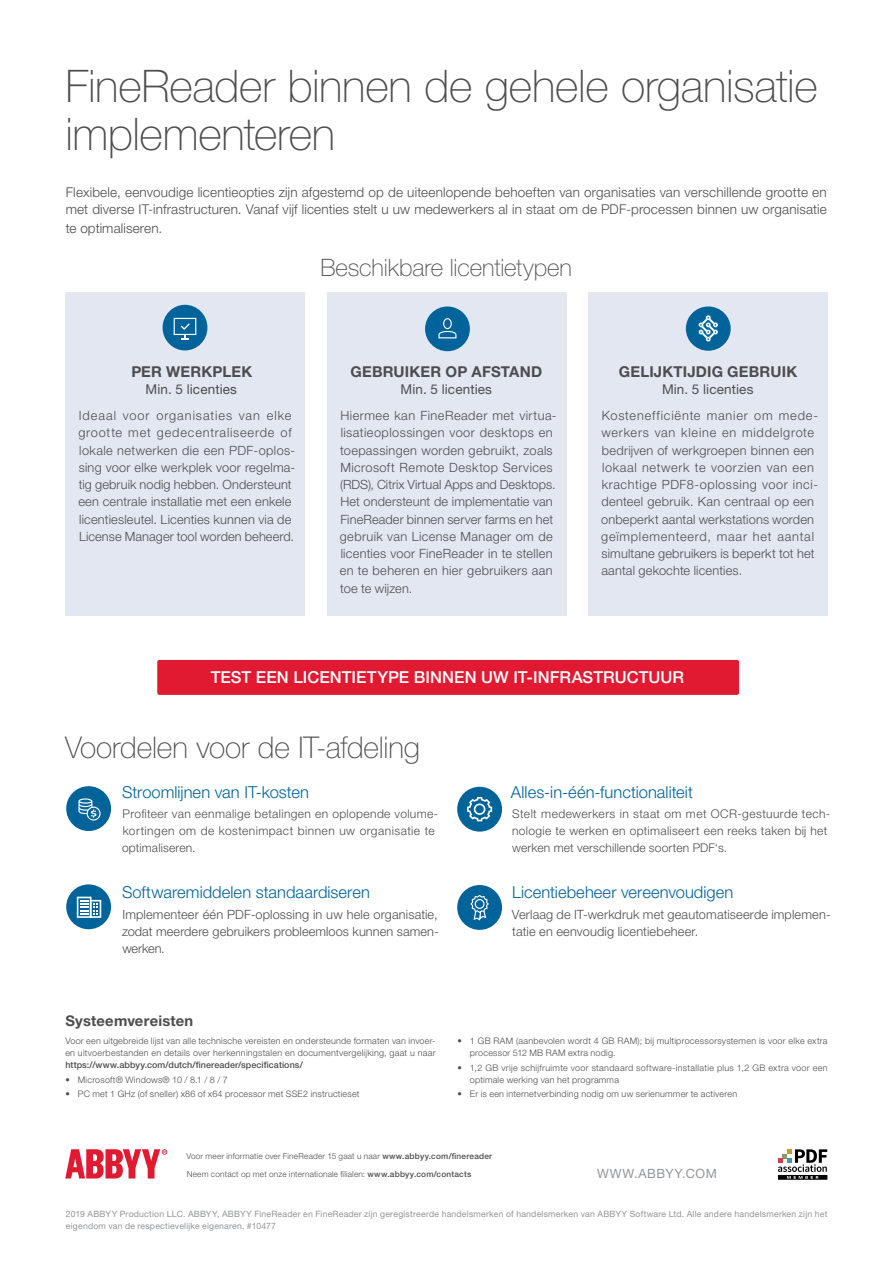
<style>
.page{position:relative;width:893px;height:1263px;background:#fff}
.page>*{position:absolute;margin:0;border:0;box-sizing:border-box;transform-origin:0 0}
.t1{font:100 45px/48px "Helvetica Neue LTW1 G";letter-spacing:-.01em;color:#4d4d4f}
.t2{font:100 30px "Helvetica Neue LTW1 G";letter-spacing:-.005em;color:#4d4d4f}
.t3{font:100 24px "Helvetica Neue LTW1 G";letter-spacing:-.005em;color:#4d4d4f}
.t4{font:300 16.5px "Helvetica Neue LTW1 G";color:#00639a}
.t5{font:500 16.5px "Helvetica Neue LTW1 G";letter-spacing:.005em;color:#fff}
.t6{font:700 15px "Helvetica Neue LTW1 G";letter-spacing:.01em;color:#4d4d4f}
.t7{font:700 14.7px "Helvetica Neue LTW1 G";letter-spacing:.015em;color:#4d4d4f}
.t8{font:300 13.5px/17.2px "Helvetica Neue LTW1 G";letter-spacing:.01em;color:#4d4d4f}
.t9{font:13.5px "Helvetica Neue LTW1 G";letter-spacing:.005em;color:#4d4d4f}
.t10{font:300 12.75px/17.2px "Helvetica Neue LTW1 G";letter-spacing:.02em;color:#4d4d4f}
.t11{font:12.75px "Helvetica Neue LTW1 G";letter-spacing:.045em;color:#939598}
.t12{font:300 12px/17.2px "Helvetica Neue LTW1 G";letter-spacing:.03em;color:#4d4d4f}
.t13{font:300 9px/12px "Helvetica Neue LTW1 G";letter-spacing:.025em;color:#4d4d4f}
.t14{font:500 9px "Helvetica Neue LTW1 G";letter-spacing:.005em;color:#4d4d4f}
.t15{font:8.7px/11.7px "Helvetica Neue LTW1 G";letter-spacing:.02em;color:#939598}
.t16{font:300 8.25px/17.7px "Helvetica Neue LTW1 G";letter-spacing:.025em;color:#4d4d4f}
.s1{font-weight:500}
</style>
<div class="page">
<div style="left:65px;top:292px;width:240px;height:323px;background:#e2e7f1"></div>
<div style="left:327px;top:292px;width:239px;height:323px;background:#e2e7f1"></div>
<div style="left:588px;top:292px;width:240px;height:323px;background:#e2e7f1"></div>
<svg style="left:65px;top:1149px;width:102px;height:29px"></svg>
<div style="left:157px;top:660px;width:582px;height:35px;background:#e11931;border-radius:2px"></div>
<div style="left:163px;top:305px;width:44px;height:45px;background:#00639a;border-radius:50%"></div>
<svg style="left:174px;top:318px;width:22px;height:22px"></svg>
<div style="left:425px;top:306px;width:45px;height:45px;background:#00639a;border-radius:50%"></div>
<svg style="left:438px;top:318px;width:18px;height:20px"></svg>
<div style="left:686px;top:306px;width:45px;height:45px;background:#00639a;border-radius:50%"></div>
<svg style="left:699px;top:315px;width:19px;height:27px"></svg>
<div style="left:457px;top:885px;width:45px;height:45px;background:#00639a;border-radius:50%"></div>
<svg style="left:470px;top:895px;width:19px;height:25px"></svg>
<div style="left:66px;top:786px;width:45px;height:45px;background:#00639a;border-radius:50%"></div>
<svg style="left:78px;top:798px;width:23px;height:22px"></svg>
<div style="left:66px;top:884px;width:45px;height:45px;background:#00639a;border-radius:50%"></div>
<svg style="left:77px;top:897px;width:24px;height:21px"></svg>
<div style="left:457px;top:787px;width:45px;height:45px;background:#00639a;border-radius:50%"></div>
<svg style="left:467px;top:797px;width:25px;height:24px"></svg>
<svg style="left:778px;top:1149px;width:49px;height:31px"></svg>
<h1 class="t1" style="left:65px;top:63px;width:754px">FineReader binnen de gehele organisatie implementeren</h1>
<p class="t8" style="left:66px;top:183px;width:762px">Flexibele, eenvoudige licentieopties zijn afgestemd op de uiteenlopende behoeften van organisaties van verschillende grootte en met diverse IT-infrastructuren. Vanaf vijf licenties stelt u uw medewerkers al in staat om de PDF-processen binnen uw organisatie</p>
<p class="t8" style="left:66px;top:219px;width:98px">te optimaliseren.</p>
<h3 class="t3" style="left:320px;top:253px;width:253px">Beschikbare licentietypen</h3>
<p class="t6" style="left:131px;top:363px;width:122px">PER WERKPLEK</p>
<p class="t9" style="left:146px;top:381px;width:93px">Min. 5 licenties</p>
<p class="t6" style="left:350px;top:363px;width:193px">GEBRUIKER OP AFSTAND</p>
<p class="t9" style="left:401px;top:381px;width:93px">Min. 5 licenties</p>
<p class="t6" style="left:619px;top:363px;width:180px">GELIJKTIJDIG GEBRUIK</p>
<p class="t9" style="left:662px;top:381px;width:93px">Min. 5 licenties</p>
<p class="t10" style="left:78px;top:407px;width:218px">Ideaal voor organisaties van elke grootte met gedecentraliseerde of lokale netwerken die een PDF-oplos&shy;sing voor elke werkplek voor regelma&shy;tig gebruik nodig hebben. Ondersteunt een centrale installatie met een enkele licentiesleutel. Licenties kunnen via de License Manager tool worden beheerd.</p>
<p class="t10" style="left:340px;top:407px;width:218px">Hiermee kan FineReader met virtua&shy;lisatieoplossingen voor desktops en toepassingen worden gebruikt, zoals Microsoft Remote Desktop Services (RDS), Citrix Virtual Apps and Desktops.<br>Het ondersteunt de implementatie van FineReader binnen server farms en het gebruik van License Manager om de licenties voor FineReader in te stellen en te beheren en hier gebruikers aan toe te wijzen.</p>
<p class="t10" style="left:601px;top:407px;width:218px">Kostenefficiënte manier om mede&shy;werkers van kleine en middelgrote bedrijven of werkgroepen binnen een lokaal netwerk te voorzien van een krachtige PDF8-oplossing voor inci&shy;denteel gebruik. Kan centraal op een onbeperkt aantal werkstations worden geïmplementeerd, maar het aantal simultane gebruikers is beperkt tot het aantal gekochte licenties.</p>
<p class="t5" style="left:211px;top:667px;width:475px">TEST EEN LICENTIETYPE BINNEN UW IT-INFRASTRUCTUUR</p>
<h2 class="t2" style="left:65px;top:730px;width:356px">Voordelen voor de IT-afdeling</h2>
<p class="t4" style="left:122px;top:782px;width:188px">Stroomlijnen van IT-kosten</p>
<p class="t12" style="left:122px;top:805px;width:318px">Profiteer van eenmalige betalingen en oplopende volume&shy;kortingen om de kostenimpact binnen uw organisatie te optimaliseren.</p>
<p class="t4" style="left:122px;top:882px;width:249px">Softwaremiddelen standaardiseren</p>
<p class="t10" style="left:122px;top:905px;width:318px;text-align:justify">Implementeer één PDF-oplossing in uw hele organisatie, zodat meerdere gebruikers probleemloos kunnen samen&shy;werken.</p>
<p class="t4" style="left:511px;top:782px;width:183px">Alles-in-één-functionaliteit</p>
<p class="t12" style="left:512px;top:805px;width:320px">Stelt medewerkers in staat om met OCR-gestuurde tech&shy;nologie te werken en optimaliseert een reeks taken bij het werken met verschillende soorten PDF‘s.</p>
<p class="t4" style="left:512px;top:882px;width:223px">Licentiebeheer vereenvoudigen</p>
<p class="t10" style="left:512px;top:905px;width:320px">Verlaag de IT-werkdruk met geautomatiseerde implemen&shy;tatie en eenvoudig licentiebeheer.</p>
<p class="t7" style="left:65px;top:1012px;width:130px">Systeemvereisten</p>
<p class="t13" style="left:65px;top:1035px;width:372px">Voor een uitgebreide lijst van alle technische vereisten en ondersteunde formaten van invoer&shy;en uitvoerbestanden en details over herkenningstalen en documentvergelijking, gaat u naar</p>
<p class="t14" style="left:65px;top:1060px;width:239px">https://www.abbyy.com/dutch/finereader/specifications/</p>
<p class="t13" style="left:65px;top:1073px;width:164px">• Microsoft® Windows® 10 / 8.1 / 8 / 7</p>
<p class="t13" style="left:65px;top:1087px;width:296px">• PC met 1 GHz (of sneller) x86 of x64 processor met SSE2 instructieset</p>
<p class="t13" style="left:470px;top:1035px;width:359px;text-indent:-13px">• 1 GB RAM (aanbevolen wordt 4 GB RAM); bij multiprocessorsystemen is voor elke extra processor 512 MB RAM extra nodig.</p>
<p class="t13" style="left:470px;top:1061px;width:359px;text-indent:-13px">• 1,2 GB vrije schijfruimte voor standaard software-installatie plus 1,2 GB extra voor een optimale werking van het programma</p>
<p class="t13" style="left:457px;top:1087px;width:281px">• Er is een internetverbinding nodig om uw serienummer te activeren</p>
<p class="t16" style="left:186px;top:1147px;width:307px">Voor meer informatie over FineReader 15 gaat u naar <span class="s1">www.abbyy.com/finereader<br></span>Neem contact op met onze internationale filialen: <span class="s1">www.abbyy.com/contacts</span></p>
<p class="t11" style="left:597px;top:1166px;width:121px">WWW.ABBYY.COM</p>
<p class="t15" style="left:66px;top:1208px;width:763px">2019 ABBYY Production LLC. ABBYY, ABBYY FineReader en FineReader zijn geregistreerde handelsmerken of handelsmerken van ABBYY Software Ltd. Alle andere handelsmerken zijn het eigendom van de respectievelijke eigenaren. #10477</p>
</div>
